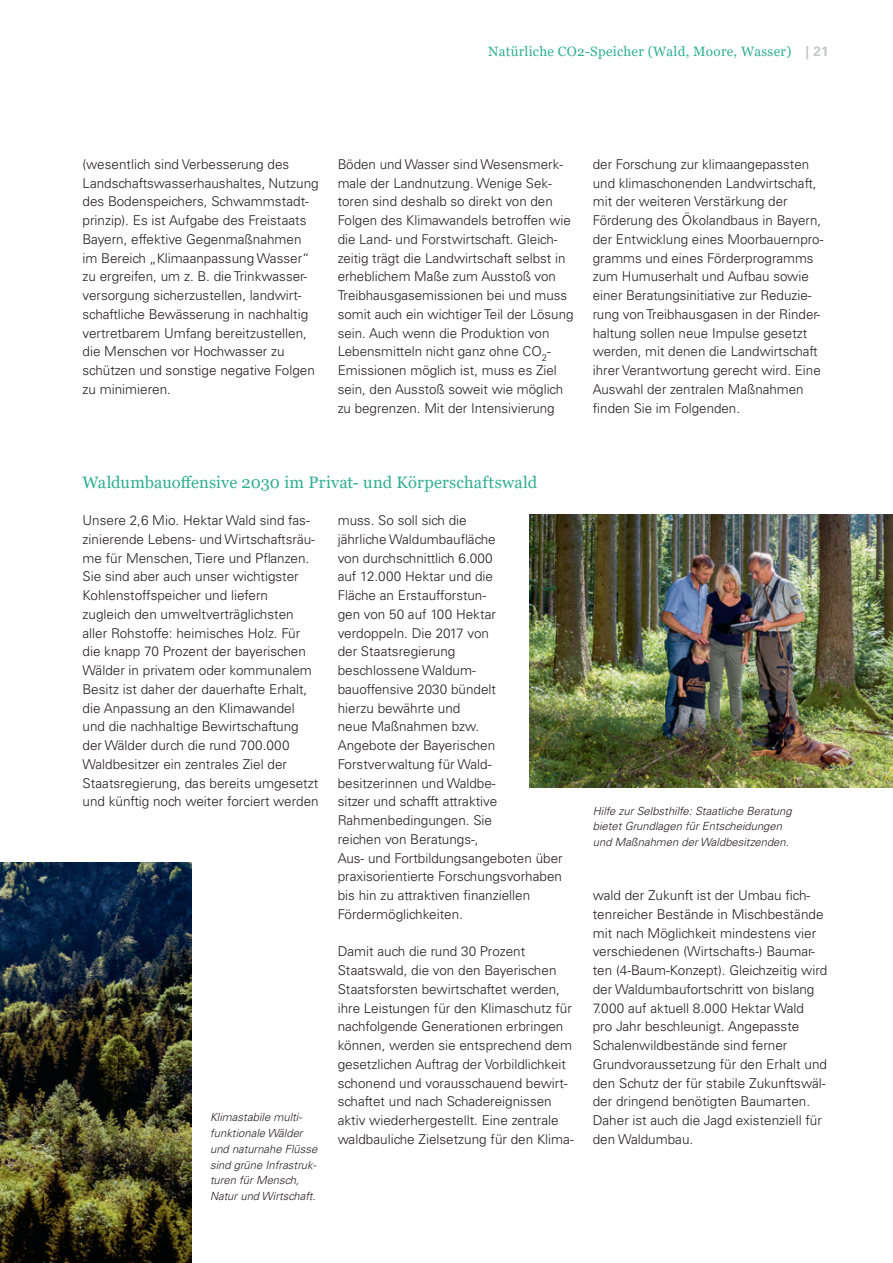
<style>
.page{position:relative;width:893px;height:1263px;background:#fff}
.page>*{position:absolute;margin:0;border:0;box-sizing:border-box;transform-origin:0 0}
.Überschrift_III_Klimabericht{font:16.5px "Georgia";letter-spacing:.01em;color:#30af94}
.Fließtext_Klimabericht{font:300 13.5px/18.8px "Univers LT Std";color:#231f20}
.t1{font:13.5px "Georgia";letter-spacing:.02em;color:#30af94}
.Bildunterschrift_Klimabericht{font:italic 300 11.25px/15.8px "Univers LT Std";color:#231f20}
.s1{font-family:"Univers LT Std";font-weight:700;color:#c7c8ca}
</style>
<div class="page">
<img style="left:0;top:862px;width:191px;height:401px">
<img style="left:529px;top:514px;width:364px;height:274px">
<p class="t1" style="left:488px;top:43px;width:342px">Natürliche CO2-Speicher (Wald, Moore, Wasser) <span class="s1">| 21</span></p>
<p class="Fließtext_Klimabericht" style="left:83px;top:155px;width:238px">(wesentlich sind Verbesserung des Landschaftswasserhaushaltes, Nutzung des Bodenspeichers, Schwammstadt&shy;prinzip). Es ist Aufgabe des Freistaats Bayern, effektive Gegenmaßnahmen im Bereich „Klimaanpassung Wasser“ zu ergreifen, um z. B. die Trinkwasser&shy;versorgung sicherzustellen, landwirt&shy;schaftliche Bewässerung in nachhaltig vertretbarem Umfang bereitzustellen, die Menschen vor Hochwasser zu schützen und sonstige negative Folgen zu minimieren.</p>
<p class="Fließtext_Klimabericht" style="left:338px;top:155px;width:237px">Böden und Wasser sind Wesensmerk&shy;male der Landnutzung. Wenige Sek&shy;toren sind deshalb so direkt von den Folgen des Klimawandels betroffen wie die Land- und Forstwirtschaft. Gleich&shy;zeitig trägt die Landwirtschaft selbst in erheblichem Maße zum Ausstoß von Treibhausgasemissionen bei und muss somit auch ein wichtiger Teil der Lösung sein. Auch wenn die Produktion von Lebensmitteln nicht ganz ohne CO<sub>2</sub>- Emissionen möglich ist, muss es Ziel sein, den Ausstoß soweit wie möglich zu begrenzen. Mit der Intensivierung</p>
<p class="Fließtext_Klimabericht" style="left:593px;top:155px;width:232px">der Forschung zur klimaangepassten und klimaschonenden Landwirtschaft, mit der weiteren Verstärkung der Förderung des Ökolandbaus in Bayern, der Entwicklung eines Moorbauernpro&shy;gramms und eines Förderprogramms zum Humuserhalt und Aufbau sowie einer Beratungsinitiative zur Reduzie&shy;rung von Treibhausgasen in der Rinder&shy;haltung sollen neue Impulse gesetzt werden, mit denen die Landwirtschaft ihrer Verantwortung gerecht wird. Eine Auswahl der zentralen Maßnahmen finden Sie im Folgenden.</p>
<h3 class="Überschrift_III_Klimabericht" style="left:83px;top:472px;width:456px">Waldumbauoffensive 2030 im Privat- und Körperschaftswald</h3>
<p class="Fließtext_Klimabericht" style="left:83px;top:511px;width:238px">Unsere 2,6 Mio. Hektar Wald sind fas&shy;zinierende Lebens- und Wirtschaftsräu&shy;me für Menschen, Tiere und Pflanzen.<br>Sie sind aber auch unser wichtigster Kohlenstoffspeicher und liefern zugleich den umweltverträglichsten aller Rohstoffe: heimisches Holz. Für die knapp 70 Prozent der bayerischen Wälder in privatem oder kommunalem Besitz ist daher der dauerhafte Erhalt, die Anpassung an den Klimawandel und die nachhaltige Bewirtschaftung der Wälder durch die rund 700.000<br>Waldbesitzer ein zentrales Ziel der Staatsregierung, das bereits umgesetzt und künftig noch weiter forciert werden</p>
<p class="Fließtext_Klimabericht" style="left:338px;top:511px;width:226px">muss. So soll sich die<br>jährliche Waldumbaufläche<br>von durchschnittlich 6.000<br>auf 12.000 Hektar und die<br>Fläche an Erstaufforstun-<br>gen von 50 auf 100 Hektar verdoppeln. Die 2017 von<br>der Staatsregierung<br>beschlossene Waldum-<br>bauoffensive 2030 bündelt<br>hierzu bewährte und<br>neue Maßnahmen bzw.<br>Angebote der Bayerischen<br>Forstverwaltung für Wald&shy;besitzerinnen und Waldbe-<br>sitzer und schafft attraktive<br>Rahmenbedingungen. Sie<br>reichen von Beratungs-,<br>Aus- und Fortbildungsangeboten über praxisorientierte Forschungsvorhaben bis hin zu attraktiven finanziellen<br>Fördermöglichkeiten.</p>
<p class="Fließtext_Klimabericht" style="left:338px;top:942px;width:238px">Damit auch die rund 30 Prozent Staatswald, die von den Bayerischen Staatsforsten bewirtschaftet werden, ihre Leistungen für den Klimaschutz für nachfolgende Generationen erbringen können, werden sie entsprechend dem gesetzlichen Auftrag der Vorbildlichkeit schonend und vorausschauend bewirt&shy;schaftet und nach Schadereignissen aktiv wiederhergestellt. Eine zentrale waldbauliche Zielsetzung für den Klima-</p>
<p class="Bildunterschrift_Klimabericht" style="left:210px;top:1110px;width:109px">Klimastabile multi&shy;funktionale Wälder und naturnahe Flüsse sind grüne Infrastruk&shy;turen für Mensch,<br>Natur und Wirtschaft.</p>
<p class="Bildunterschrift_Klimabericht" style="left:593px;top:803px;width:200px">Hilfe zur Selbsthilfe: Staatliche Beratung bietet Grundlagen für Entscheidungen und Maßnahmen der Waldbesitzenden.</p>
<p class="Fließtext_Klimabericht" style="left:593px;top:886px;width:236px">wald der Zukunft ist der Umbau fich&shy;tenreicher Bestände in Mischbestände mit nach Möglichkeit mindestens vier verschiedenen (Wirtschafts-) Baumar&shy;ten (4-Baum-Konzept). Gleichzeitig wird der Waldumbaufortschritt von bislang 7.000 auf aktuell 8.000 Hektar Wald<br>pro Jahr beschleunigt. Angepasste Schalenwildbestände sind ferner Grundvoraussetzung für den Erhalt und den Schutz der für stabile Zukunftswäl&shy;der dringend benötigten Baumarten.<br>Daher ist auch die Jagd existenziell für den Waldumbau.</p>
</div>
